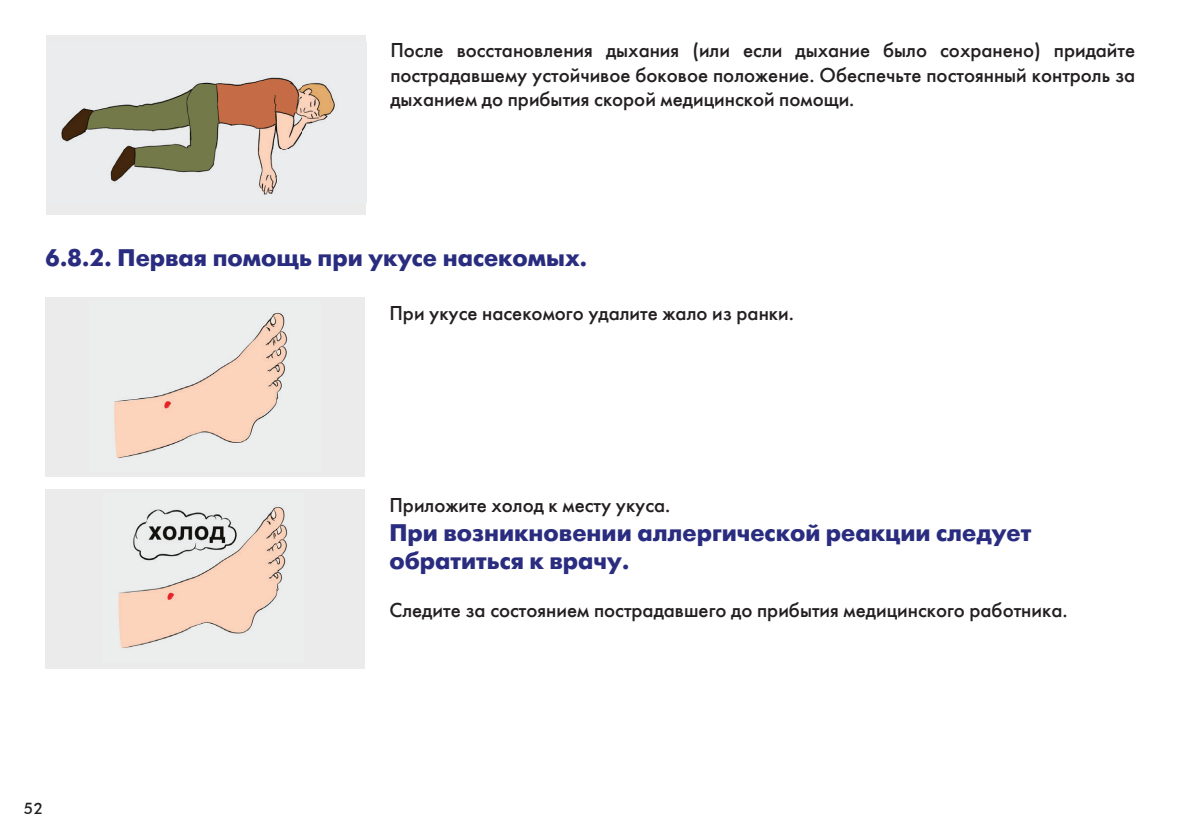
<style>
.page{position:relative;width:1191px;height:840px;background:#fff}
.page>*{position:absolute;margin:0;border:0;box-sizing:border-box;transform-origin:0 0}
.t1{font:700 24px/28.8px "Futura Futuris C";color:#2a2d7f}
.t2{font:20px/24px "Futura Futuris C";color:#231f20;text-align:justify}
.t3{font:18px "Futura";color:#231f20}
</style>
<div class="page">
<div style="left:46px;top:35px;width:320px;height:179px;background:#ebebec"></div>
<div style="left:45px;top:297px;width:320px;height:179px;background:#ebebec"></div>
<div style="left:45px;top:489px;width:320px;height:179px;background:#ebebec"></div>
<img style="left:61px;top:43px;width:306px;height:159px">
<img style="left:114px;top:312px;width:174px;height:147px">
<img style="left:118px;top:506px;width:170px;height:143px">
<p class="t2" style="left:390px;top:39px;width:746px">После восстановления дыхания (или если дыхание было сохранено) придайте пострадавшему устойчивое боковое положение. Обеспечьте постоянный контроль за дыханием до прибытия скорой медицинской помощи.</p>
<p class="t1" style="left:45px;top:243px;width:543px">6.8.2. Первая помощь при укусе насекомых.</p>
<p class="t2" style="left:389px;top:300px;width:406px">При укусе насекомого удалите жало из ранки.</p>
<p class="t3" style="left:23px;top:799px;width:21px">52</p>
<p class="t2" style="left:389px;top:492px;width:282px">Приложите холод к месту укуса.</p>
<p class="t1" style="left:389px;top:518px;width:643px">При возникновении аллергической реакции следует обратиться к врачу.</p>
<p class="t2" style="left:389px;top:598px;width:679px">Следите за состоянием пострадавшего до прибытия медицинского работника.</p>
</div>
